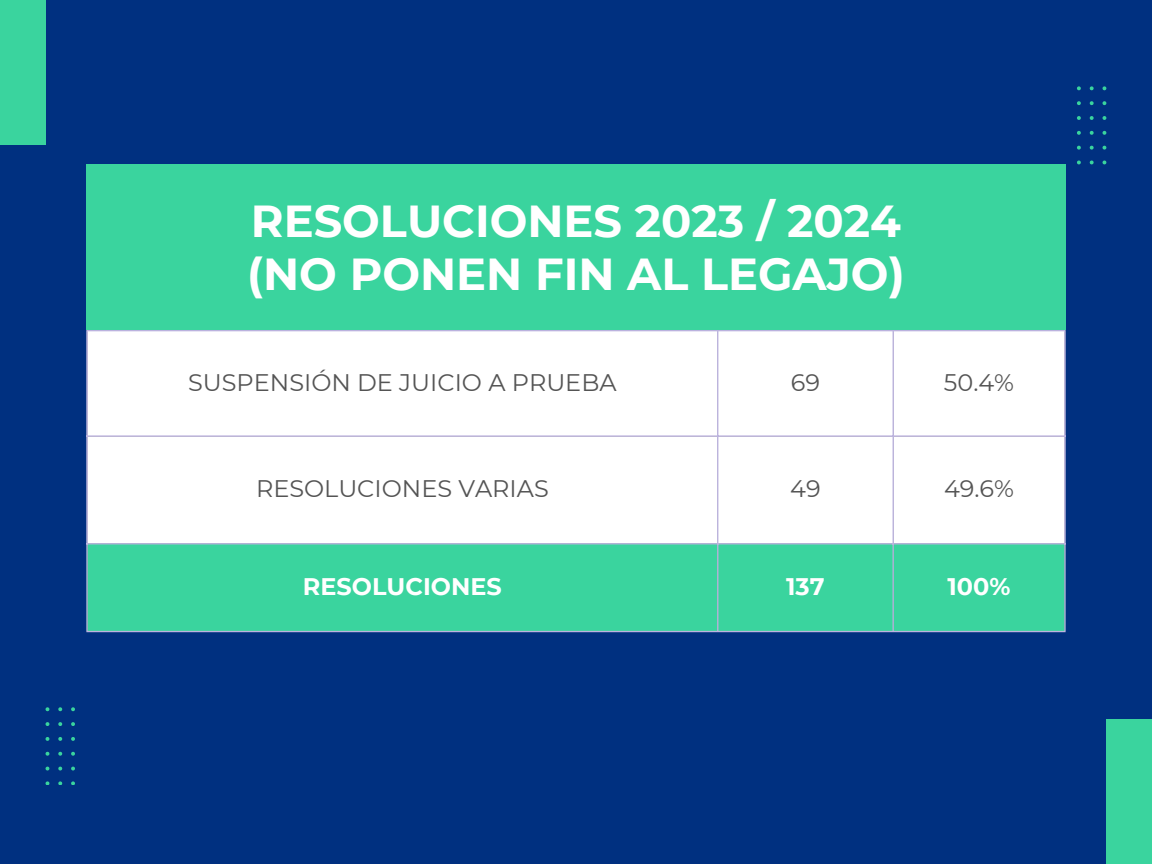
<style>
.page{position:relative;width:1152px;height:864px;background:#003080}
.page>*{position:absolute;margin:0;border:0;box-sizing:border-box;transform-origin:0 0}
.t1{font:700 44.7px/52.7px "Montserrat";color:#fff}
.t2{font:24px "Montserrat";color:#545454}
.t3{font:700 24px "Montserrat";color:#fff}
</style>
<div class="page">
<div style="left:86px;top:165px;width:979px;height:165px;background:#3ad49e"></div>
<div style="left:88px;top:331px;width:976px;height:212px;background:#fff"></div>
<div style="left:88px;top:544px;width:976px;height:87px;background:#3ad49e"></div>
<hr style="left:86px;top:331px;width:2px;height:300px;background:#bcb3df">
<hr style="left:717px;top:331px;width:1px;height:300px;background:#bcb3df">
<hr style="left:893px;top:331px;width:1px;height:300px;background:#bcb3df">
<hr style="left:1064px;top:331px;width:2px;height:300px;background:#bcb3df">
<hr style="left:86px;top:330px;width:980px;height:1px;background:#bcb3df">
<hr style="left:86px;top:435px;width:980px;height:2px;background:#bcb3df">
<hr style="left:86px;top:543px;width:980px;height:1px;background:#bcb3df">
<hr style="left:86px;top:631px;width:980px;height:1px;background:#bcb3df">
<svg style="left:46px;top:781px;width:3px;height:4px"></svg>
<svg style="left:46px;top:767px;width:3px;height:4px"></svg>
<svg style="left:46px;top:752px;width:3px;height:4px"></svg>
<svg style="left:46px;top:737px;width:3px;height:4px"></svg>
<svg style="left:46px;top:722px;width:3px;height:4px"></svg>
<svg style="left:46px;top:707px;width:3px;height:4px"></svg>
<svg style="left:58px;top:781px;width:4px;height:4px"></svg>
<svg style="left:58px;top:767px;width:4px;height:4px"></svg>
<svg style="left:58px;top:752px;width:4px;height:4px"></svg>
<svg style="left:58px;top:737px;width:4px;height:4px"></svg>
<svg style="left:58px;top:722px;width:4px;height:4px"></svg>
<svg style="left:58px;top:707px;width:4px;height:4px"></svg>
<svg style="left:71px;top:781px;width:4px;height:4px"></svg>
<svg style="left:71px;top:767px;width:4px;height:4px"></svg>
<svg style="left:71px;top:752px;width:4px;height:4px"></svg>
<svg style="left:71px;top:737px;width:4px;height:4px"></svg>
<svg style="left:71px;top:722px;width:4px;height:4px"></svg>
<svg style="left:71px;top:707px;width:4px;height:4px"></svg>
<svg style="left:1077px;top:161px;width:4px;height:3px"></svg>
<svg style="left:1077px;top:146px;width:4px;height:4px"></svg>
<svg style="left:1077px;top:131px;width:4px;height:4px"></svg>
<svg style="left:1077px;top:116px;width:4px;height:4px"></svg>
<svg style="left:1077px;top:101px;width:4px;height:4px"></svg>
<svg style="left:1077px;top:86px;width:4px;height:4px"></svg>
<svg style="left:1090px;top:161px;width:4px;height:3px"></svg>
<svg style="left:1090px;top:146px;width:4px;height:4px"></svg>
<svg style="left:1090px;top:131px;width:4px;height:4px"></svg>
<svg style="left:1090px;top:116px;width:4px;height:4px"></svg>
<svg style="left:1090px;top:101px;width:4px;height:4px"></svg>
<svg style="left:1090px;top:86px;width:4px;height:4px"></svg>
<svg style="left:1103px;top:146px;width:3px;height:4px"></svg>
<svg style="left:1103px;top:131px;width:3px;height:4px"></svg>
<svg style="left:1103px;top:116px;width:3px;height:4px"></svg>
<svg style="left:1103px;top:101px;width:3px;height:4px"></svg>
<svg style="left:1103px;top:86px;width:3px;height:4px"></svg>
<div style="left:0;top:0;width:46px;height:145px;background:#3ad49e"></div>
<div style="left:1107px;top:719px;width:45px;height:145px;background:#3ad49e"></div>
<p class="t1" style="left:247px;top:195px;width:659px">RESOLUCIONES 2023 / 2024 (NO PONEN FIN AL LEGAJO)</p>
<p class="t2" style="left:188px;top:368px;width:430px">SUSPENSIÓN DE JUICIO A PRUEBA</p>
<h1 class="t2" style="left:791px;top:368px;width:31px">69</h1>
<p class="t2" style="left:944px;top:368px;width:72px">50.4%</p>
<p class="t2" style="left:256px;top:474px;width:294px">RESOLUCIONES VARIAS</p>
<p class="t2" style="left:790px;top:474px;width:32px">49</p>
<p class="t2" style="left:944px;top:474px;width:71px">49.6%</p>
<p class="t3" style="left:303px;top:572px;width:200px">RESOLUCIONES</p>
<p class="t3" style="left:786px;top:572px;width:40px">137</p>
<p class="t3" style="left:948px;top:572px;width:64px">100%</p>
</div>
